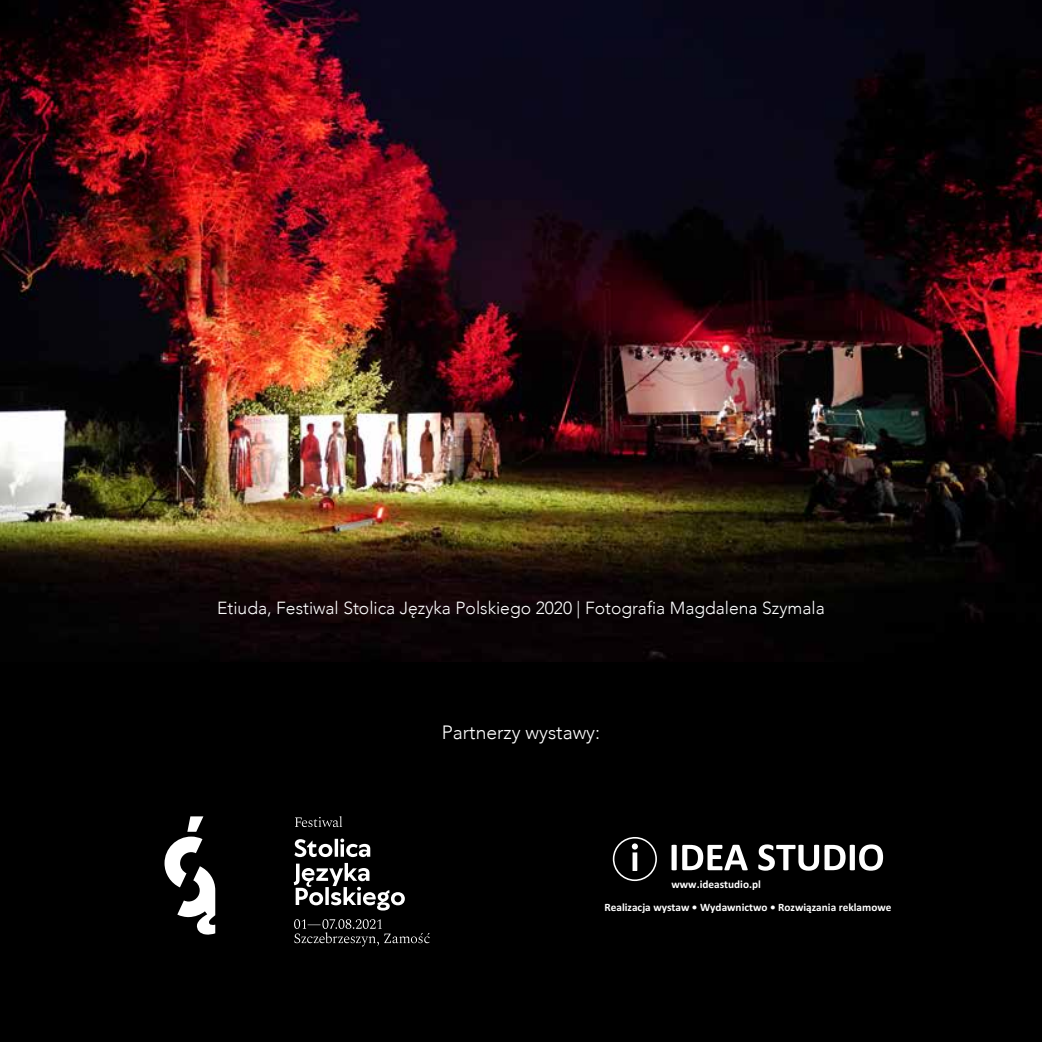
<style>
.page{position:relative;width:1042px;height:1042px;background:#000}
.page>*{position:absolute;margin:0;border:0;box-sizing:border-box;transform-origin:0 0}
.t1{font:300 19.25px "Avenir";color:#fff}
.t2{font:300 17.5px "Avenir";color:#fff}
.t3{font:700 11.2px "Calibri";color:#fff}
</style>
<div class="page">
<img style="left:0;top:0;width:1042px;height:662px">
<svg style="left:612px;top:837px;width:45px;height:44px"></svg>
<svg style="left:671px;top:845px;width:77px;height:25px"></svg>
<svg style="left:758px;top:844px;width:125px;height:26px"></svg>
<svg style="left:294px;top:919px;width:136px;height:27px"></svg>
<svg style="left:294px;top:863px;width:111px;height:47px"></svg>
<svg style="left:294px;top:838px;width:76px;height:19px"></svg>
<svg style="left:295px;top:816px;width:47px;height:11px"></svg>
<svg style="left:164px;top:816px;width:51px;height:119px"></svg>
<p class="t2" style="left:217px;top:597px;width:609px">Etiuda, Festiwal Stolica Języka Polskiego 2020 | Fotografia Magdalena Szymala</p>
<p class="t1" style="left:442px;top:721px;width:160px">Partnerzy wystawy:</p>
<p class="t3" style="left:671px;top:876px;width:91px">www.ideastudio.pl</p>
<p class="t3" style="left:604px;top:899px;width:288px">Realizacja wystaw • Wydawnictwo • Rozwiązania reklamowe</p>
</div>
